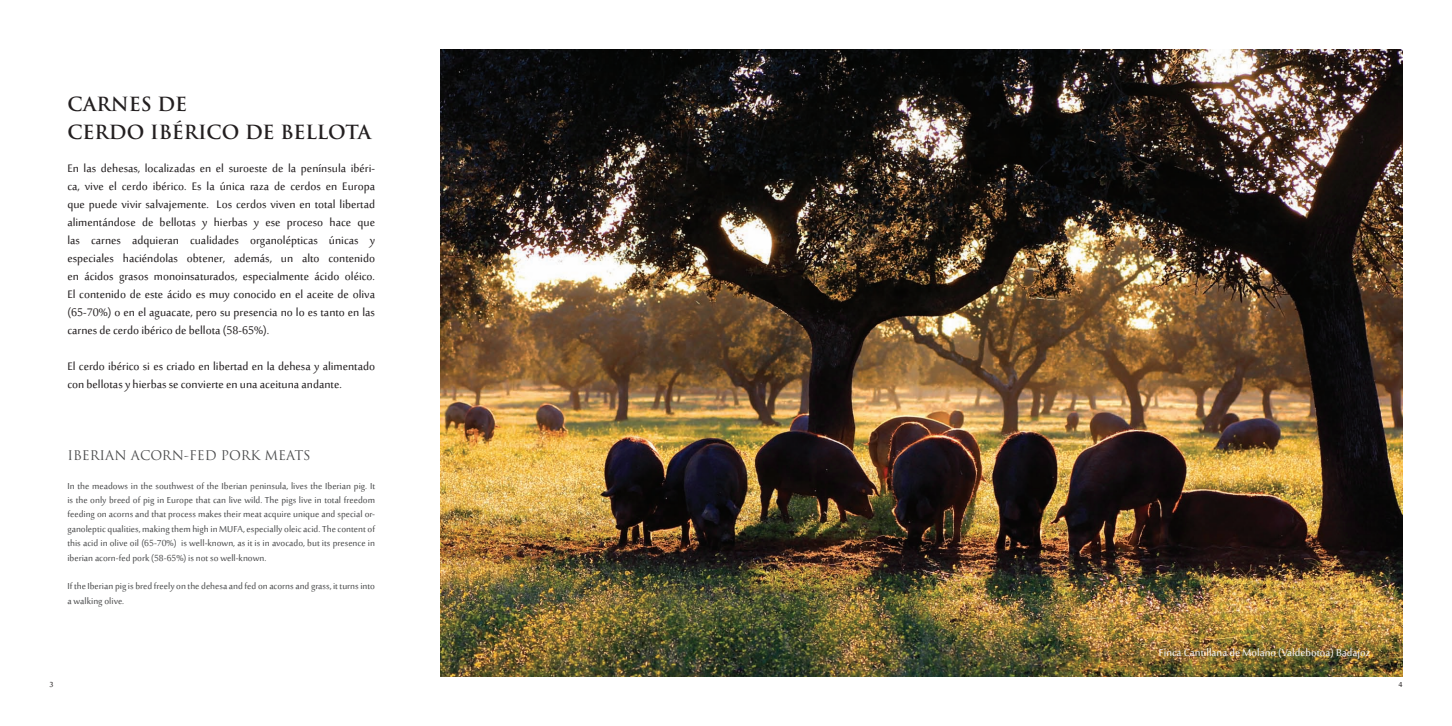
<style>
.page{position:relative;width:1452px;height:726px;background:#fff}
.page>*{position:absolute;margin:0;border:0;box-sizing:border-box;transform-origin:0 0}
.t1{font:700 19px/28px "Trajan Pro";color:#231f20}
.t2{font:15px/18px "Sakkal Majalla";color:#231f20;text-align:justify}
.t3{font:14px "Sakkal Majalla";color:#f6f6f7}
.t4{font:13px "Trajan Pro";color:#4b4c4d}
.t5{font:12px/14.4px "Sakkal Majalla";color:#4b4c4d;text-align:justify}
.t6{font:10px "Sakkal Majalla";color:#231f20}
</style>
<div class="page">
<img style="left:440px;top:50px;width:962px;height:626px">
<p class="t1" style="left:67px;top:91px;width:305px">CARNES DE<br>CERDO IBÉRICO DE BELLOTA</p>
<p class="t2" style="left:67px;top:160px;width:309px">En las dehesas, localizadas en el suroeste de la península ibéri&shy;ca, vive el cerdo ibérico. Es la única raza de cerdos en Europa que puede vivir salvajemente. Los cerdos viven en total libertad alimentándose de bellotas y hierbas y ese proceso hace que las carnes adquieran cualidades organolépticas únicas y especiales haciéndolas obtener, además, un alto contenido en ácidos grasos monoinsaturados, especialmente ácido oléico.<br>El contenido de este ácido es muy conocido en el aceite de oliva (65-70%) o en el aguacate, pero su presencia no lo es tanto en las carnes de cerdo ibérico de bellota (58-65%).</p>
<p class="t2" style="left:67px;top:358px;width:309px">El cerdo ibérico si es criado en libertad en la dehesa y alimentado con bellotas y hierbas se convierte en una aceituna andante.</p>
<p class="t4" style="left:67px;top:447px;width:245px">IBERIAN ACORN-FED PORK MEATS</p>
<p class="t5" style="left:67px;top:479px;width:309px">In the meadows in the southwest of the Iberian peninsula, lives the Iberian pig. It is the only breed of pig in Europe that can live wild. The pigs live in total freedom feeding on acorns and that process makes their meat acquire unique and special or&shy;ganoleptic qualities, making them high in MUFA, especially oleic acid. The content of this acid in olive oil (65-70%) is well-known, as it is in avocado, but its presence in iberian acorn-fed pork (58-65%) is not so well-known.</p>
<p class="t5" style="left:67px;top:580px;width:309px">If the Iberian pig is bred freely on the dehesa and fed on acorns and grass, it turns into a walking olive.</p>
<p class="t3" style="left:1158px;top:644px;width:213px">Finca Cantillana de Molano (Valdebotoa) Badajoz</p>
<p class="t6" style="left:49px;top:679px;width:6px">3</p>
<p class="t6" style="left:1398px;top:679px;width:6px">4</p>
</div>
